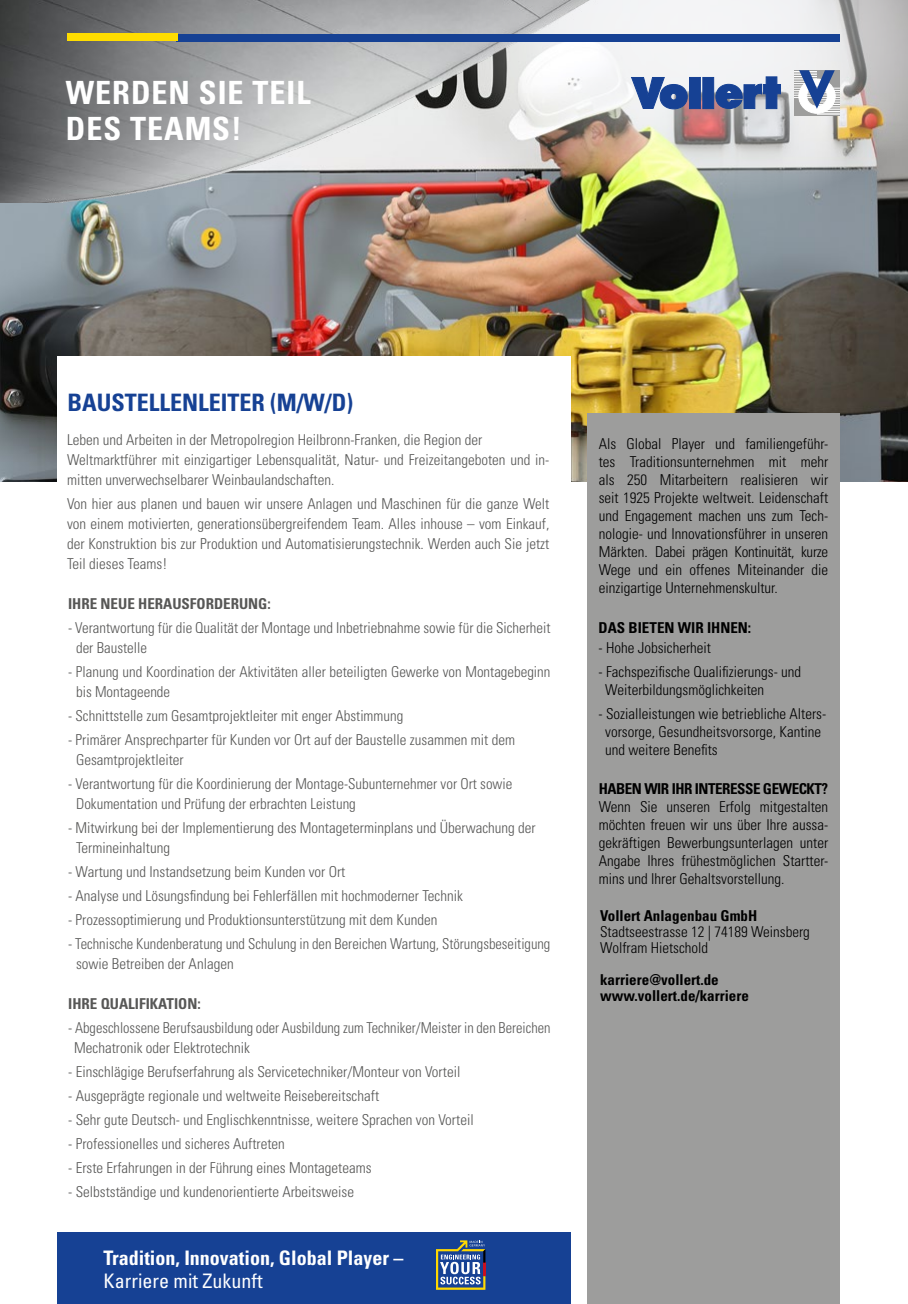
<style>
.page{position:relative;width:908px;height:1304px;background:#fff}
.page>*{position:absolute;margin:0;border:0;box-sizing:border-box;transform-origin:0 0}
.t1{font:700 condensed 32px/36px "Univers LT Std";letter-spacing:.03em;color:#fff}
.t2{font:700 condensed 24px "Univers LT Std";color:#164194}
.t3{font:700 condensed 20px "Univers LT Std";color:#fff}
.t4{font:condensed 20px "Univers LT Std";color:#fff}
.t5{font:300 condensed 15px/20px "Univers LT Std";color:#575756}
.t6{font:300 condensed 15px/18px "Univers LT Std";color:#000}
.t7{font:700 condensed 15px/16px "Univers LT Std";color:#000}
.t8{font:700 condensed 15px "Univers LT Std";color:#575756}
.t9{font:700 condensed 15px "Univers LT Std";letter-spacing:-.03em;color:#000}
</style>
<div class="page">
<img style="left:0;top:202px;width:907px;height:280px">
<img style="left:0;top:0;width:598px;height:203px">
<div style="left:587px;top:414px;width:252px;height:890px;background:#9d9d9c"></div>
<div style="left:57px;top:1233px;width:513px;height:71px;background:#164194"></div>
<svg style="left:436px;top:1240px;width:49px;height:50px"></svg>
<div style="left:57px;top:356px;width:513px;height:63px;background:#fff"></div>
<div style="left:57px;top:418px;width:513px;height:157px;background:#fff"></div>
<img style="left:452px;top:0;width:455px;height:202px">
<svg style="left:631px;top:77px;width:56px;height:32px"></svg>
<div style="left:689px;top:77px;width:11px;height:32px;background:#164194"></div>
<div style="left:702px;top:77px;width:11px;height:32px;background:#164194;border:1px solid #164194"></div>
<svg style="left:715px;top:77px;width:65px;height:32px"></svg>
<svg style="left:793px;top:113px;width:23px;height:2px"></svg>
<hr style="left:816px;top:113px;width:23px;height:2px;background:#fff">
<svg style="left:793px;top:70px;width:46px;height:43px"></svg>
<div style="left:177px;top:34px;width:662px;height:7px;background:#164194"></div>
<div style="left:67px;top:34px;width:111px;height:7px;background:#fd0"></div>
<h1 class="t1" style="left:66px;top:74px;width:246px">WERDEN SIE TEIL<br>DES TEAMS!</h1>
<h2 class="t2" style="left:67px;top:388px;width:287px">BAUSTELLENLEITER (M/W/D)</h2>
<p class="t5" style="left:67px;top:430px;width:483px">Leben und Arbeiten in der Metropolregion Heilbronn-Franken, die Region der<br>Weltmarktführer mit einzigartiger Lebensqualität, Natur- und Freizeitangeboten und in&shy;mitten unverwechselbarer Weinbaulandschaften.</p>
<p class="t5" style="left:67px;top:494px;width:483px;text-align:justify">Von hier aus planen und bauen wir unsere Anlagen und Maschinen für die ganze Welt von einem motivierten, generationsübergreifendem Team. Alles inhouse – vom Einkauf, der Konstruktion bis zur Produktion und Automatisierungstechnik. Werden auch Sie jetzt Teil dieses Teams!</p>
<p class="t8" style="left:68px;top:594px;width:204px">IHRE NEUE HERAUSFORDERUNG:</p>
<p class="t5" style="left:76px;top:618px;width:475px;text-indent:-8px">- Verantwortung für die Qualität der Montage und Inbetriebnahme sowie für die Sicherheit der Baustelle</p>
<p class="t5" style="left:76px;top:662px;width:475px;text-indent:-8px">- Planung und Koordination der Aktivitäten aller beteiligten Gewerke von Montagebeginn bis Montageende</p>
<p class="t5" style="left:68px;top:706px;width:336px">- Schnittstelle zum Gesamtprojektleiter mit enger Abstimmung</p>
<p class="t5" style="left:76px;top:730px;width:440px;text-indent:-8px">- Primärer Ansprechparter für Kunden vor Ort auf der Baustelle zusammen mit dem<br>Gesamtprojektleiter</p>
<p class="t5" style="left:76px;top:774px;width:437px;text-indent:-8px">- Verantwortung für die Koordinierung der Montage-Subunternehmer vor Ort sowie<br>Dokumentation und Prüfung der erbrachten Leistung</p>
<p class="t5" style="left:76px;top:818px;width:461px;text-indent:-8px">- Mitwirkung bei der Implementierung des Montageterminplans und Überwachung der<br>Termineinhaltung</p>
<p class="t5" style="left:68px;top:862px;width:279px">- Wartung und Instandsetzung beim Kunden vor Ort</p>
<p class="t5" style="left:68px;top:886px;width:396px">- Analyse und Lösungsfindung bei Fehlerfällen mit hochmoderner Technik</p>
<p class="t5" style="left:68px;top:910px;width:370px">- Prozessoptimierung und Produktionsunterstützung mit dem Kunden</p>
<p class="t5" style="left:76px;top:934px;width:475px;text-indent:-8px">- Technische Kundenberatung und Schulung in den Bereichen Wartung, Störungsbeseitigung sowie Betreiben der Anlagen</p>
<p class="t8" style="left:68px;top:994px;width:134px">IHRE QUALIFIKATION:</p>
<p class="t5" style="left:74px;top:1017px;width:477px;text-indent:-6px">- Abgeschlossene Berufsausbildung oder Ausbildung zum Techniker/Meister in den Bereichen<br>Mechatronik oder Elektrotechnik</p>
<p class="t5" style="left:68px;top:1061px;width:393px">- Einschlägige Berufserfahrung als Servicetechniker/Monteur von Vorteil</p>
<p class="t5" style="left:68px;top:1085px;width:312px">- Ausgeprägte regionale und weltweite Reisebereitschaft</p>
<p class="t5" style="left:68px;top:1109px;width:407px">- Sehr gute Deutsch- und Englischkenntnisse, weitere Sprachen von Vorteil</p>
<p class="t5" style="left:68px;top:1133px;width:218px">- Professionelles und sicheres Auftreten</p>
<p class="t5" style="left:68px;top:1157px;width:305px">- Erste Erfahrungen in der Führung eines Montageteams</p>
<p class="t5" style="left:68px;top:1181px;width:287px">- Selbstständige und kundenorientierte Arbeitsweise</p>
<h3 class="t3" style="left:103px;top:1245px;width:301px">Tradition, Innovation, Global Player –</h3>
<h3 class="t4" style="left:103px;top:1268px;width:160px">Karriere mit Zukunft</h3>
<p class="t6" style="left:598px;top:435px;width:231px;text-align:justify">Als Global Player und familiengeführ&shy;tes Traditionsunternehmen mit mehr als 250 Mitarbeitern realisieren wir seit 1925 Projekte weltweit. Leidenschaft und Engagement machen uns zum Tech&shy;nologie- und Innovationsführer in unseren Märkten. Dabei prägen Kontinuität, kurze Wege und ein offenes Miteinander die einzigartige Unternehmenskultur.</p>
<p class="t7" style="left:598px;top:620px;width:154px">DAS BIETEN WIR IHNEN:</p>
<p class="t6" style="left:598px;top:639px;width:114px">- Hohe Jobsicherheit</p>
<p class="t6" style="left:605px;top:663px;width:197px;text-indent:-7px">- Fachspezifische Qualifizierungs- und<br>Weiterbildungsmöglichkeiten</p>
<p class="t6" style="left:605px;top:705px;width:222px;text-indent:-7px">- Sozialleistungen wie betriebliche Alters&shy;vorsorge, Gesundheitsvorsorge, Kantine und weitere Benefits</p>
<p class="t9" style="left:598px;top:779px;width:231px">HABEN WIR IHR INTERESSE GEWECKT?</p>
<p class="t6" style="left:598px;top:798px;width:231px;text-align:justify">Wenn Sie unseren Erfolg mitgestalten möchten freuen wir uns über Ihre aussa&shy;gekräftigen Bewerbungsunterlagen unter Angabe Ihres frühestmöglichen Startter&shy;mins und Ihrer Gehaltsvorstellung.</p>
<p class="t7" style="left:600px;top:908px;width:158px">Vollert Anlagenbau GmbH</p>
<p class="t6" style="left:600px;top:924px;width:211px;line-height:16px">Stadtseestrasse 12 | 74189 Weinsberg<br>Wolfram Hietschold</p>
<p class="t7" style="left:600px;top:972px;width:150px">karriere@vollert.de www.vollert.de/karriere</p>
</div>
